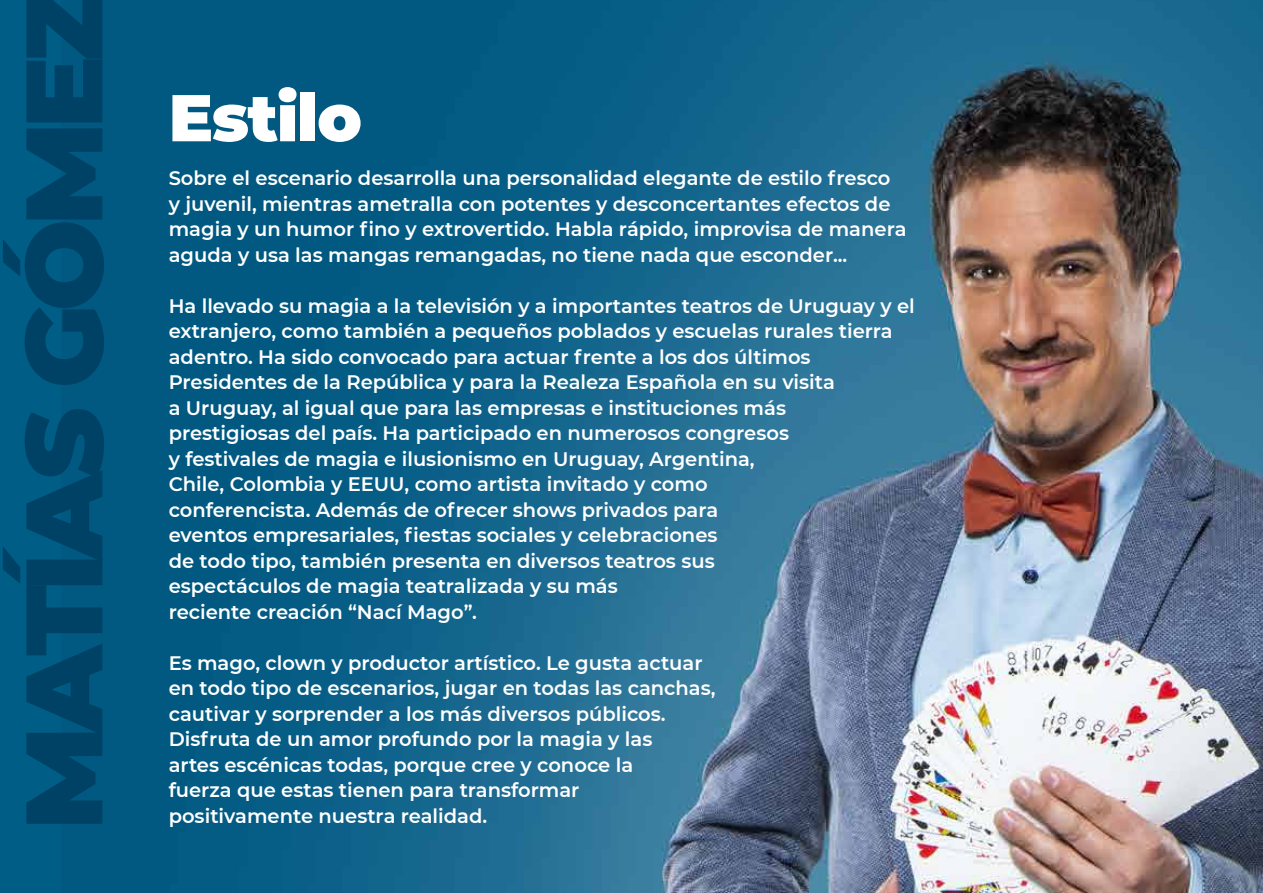
<style>
.page{position:relative;width:1263px;height:893px;background:#fff}
.page>*{position:absolute;margin:0;border:0;box-sizing:border-box;transform-origin:0 0}
.t1{font:900 108.45px "Montserrat";letter-spacing:-.06em;color:#004266}
.t2{font:900 66px "Montserrat";letter-spacing:-.02em;color:#fff}
.t3{font:600 19.5px/25.5px "Montserrat";color:#fff}
</style>
<div class="page">
<img style="left:60px;top:0;width:1203px;height:893px">
<div style="left:0;top:0;width:60px;height:893px;background:#005d86"></div>
<h1 class="t1" style="left:-3px;top:830px;width:844px;rotate:-90deg">MATÍAS GÓMEZ</h1>
<h2 class="t2" style="left:169px;top:77px;width:195px">Estilo</h2>
<p class="t3" style="left:169px;top:165px;width:739px">Sobre el escenario desarrolla una personalidad elegante de estilo fresco y juvenil, mientras ametralla con potentes y desconcertantes efectos de magia y un humor fino y extrovertido. Habla rápido, improvisa de manera aguda y usa las mangas remangadas, no tiene nada que esconder...</p>
<p class="t3" style="left:169px;top:293px;width:748px">Ha llevado su magia a la televisión y a importantes teatros de Uruguay y el extranjero, como también a pequeños poblados y escuelas rurales tierra adentro. Ha sido convocado para actuar frente a los dos últimos Presidentes de la República y para la Realeza Española en su visita<br>a Uruguay, al igual que para las empresas e instituciones más<br>prestigiosas del país. Ha participado en numerosos congresos<br>y festivales de magia e ilusionismo en Uruguay, Argentina,<br>Chile, Colombia y EEUU, como artista invitado y como<br>conferencista. Además de ofrecer shows privados para<br>eventos empresariales, fiestas sociales y celebraciones<br>de todo tipo, también presenta en diversos teatros sus<br>espectáculos de magia teatralizada y su más<br>reciente creación “Nací Mago”.</p>
<p class="t3" style="left:169px;top:650px;width:548px">Es mago, clown y productor artístico. Le gusta actuar en todo tipo de escenarios, jugar en todas las canchas, cautivar y sorprender a los más diversos públicos.<br>Disfruta de un amor profundo por la magia y las<br>artes escénicas todas, porque cree y conoce la<br>fuerza que estas tienen para transformar</p>
<p class="t3" style="left:169px;top:803px;width:320px">positivamente nuestra realidad.</p>
</div>
